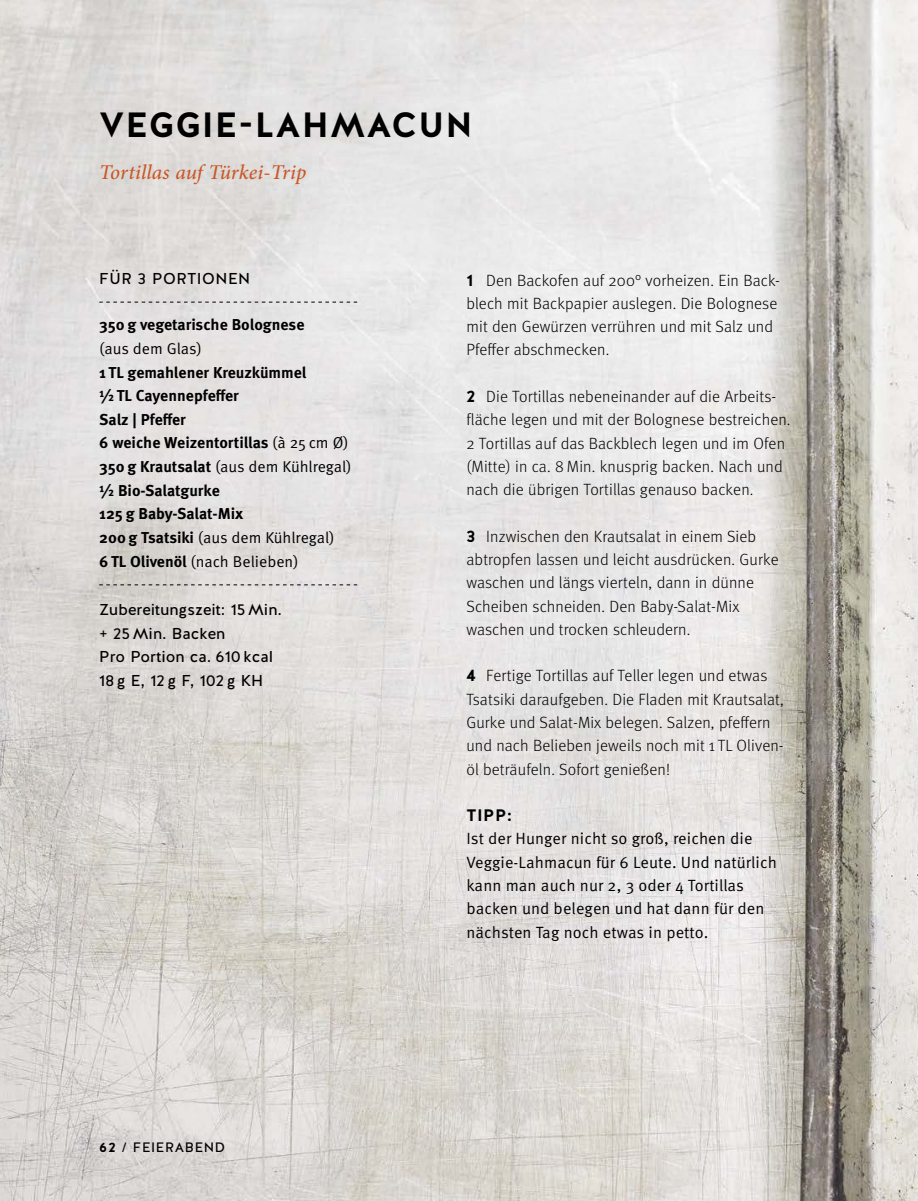
<style>
.page{position:relative;width:918px;height:1201px;background:#fff}
.page>*{position:absolute;margin:0;border:0;box-sizing:border-box;transform-origin:0 0}
.t1{font:700 35px "Halis GR";letter-spacing:.03em;color:#000}
.t2{font:italic 500 21px "Minion Pro";letter-spacing:.005em;color:#c95727}
.t3{font:700 16.62px "Halis GR";color:#000}
.t4{font:300 16.28px/23.3px "Meta OT";letter-spacing:.01em;color:#000}
.t5{font:16.28px/23.3px "Meta OT Norm";letter-spacing:.005em;color:#000}
.t6{font:700 15.75px/23.6px "Meta OT";color:#000}
.t7{font:15.75px/23.6px "Meta OT Norm";color:#000}
.t8{font:15.75px/23.6px "Halis GR";color:#000}
.t9{font:15.75px "Halis GR";letter-spacing:.03em;color:#000}
.t10{font:13.65px "Halis GR";letter-spacing:.05em;color:#000}
.s1{font-family:"Meta OT Norm";font-weight:400}
.s2{font-family:"Meta OT";font-weight:700}
.s3{font-weight:700}
.s4{font-family:"Halis GR";font-weight:700;font-size:16.62px}
</style>
<div class="page">
<img style="left:0;top:0;width:918px;height:1200px">
<svg style="left:99px;top:302px;width:258px;height:1px"></svg>
<svg style="left:99px;top:584px;width:258px;height:1px"></svg>
<h1 class="t1" style="left:99px;top:105px;width:375px">VEGGIE-LAHMACUN</h1>
<p class="t2" style="left:99px;top:164px;width:209px">Tortillas auf Türkei-Trip</p>
<p class="t9" style="left:99px;top:270px;width:153px">FÜR 3 PORTIONEN</p>
<p class="t6" style="left:99px;top:314px;width:207px">350 g vegetarische Bolognese</p>
<p class="t7" style="left:99px;top:338px;width:104px">(aus dem Glas)</p>
<p class="t6" style="left:99px;top:361px;width:251px">1 TL gemahlener Kreuzkümmel<br>½ TL Cayennepfeffer<br>Salz | Pfeffer<br>6 weiche Weizentortillas <span class="s1">(à 25 cm Ø)</span></p>
<p class="t7" style="left:99px;top:456px;width:254px"><span class="s2">350 g Krautsalat</span> (aus dem Kühlregal)</p>
<p class="t6" style="left:99px;top:479px;width:146px">½ Bio-Salatgurke<br>125 g Baby-Salat-Mix</p>
<p class="t7" style="left:99px;top:527px;width:237px"><span class="s2">200 g Tsatsiki</span> (aus dem Kühlregal)<br><span class="s2">6 TL Olivenöl</span> (nach Belieben)</p>
<p class="t8" style="left:99px;top:598px;width:184px">Zubereitungszeit: 15 Min. + 25 Min. Backen<br>Pro Portion ca. 610 kcal<br>18 g E, 12 g F, 102 g KH</p>
<p class="t10" style="left:99px;top:1139px;width:127px"><span class="s3">62</span> / FEIERABEND</p>
<p class="t4" style="left:466px;top:269px;width:315px"><span class="s4">1</span> Den Backofen auf 200° vorheizen. Ein Back&shy;blech mit Backpapier auslegen. Die Bolognese mit den Gewürzen verrühren und mit Salz und Pfeffer abschmecken.</p>
<p class="t4" style="left:466px;top:385px;width:326px"><span class="s4">2</span> Die Tortillas nebeneinander auf die Arbeits&shy;fläche legen und mit der Bolognese bestreichen.<br>2 Tortillas auf das Backblech legen und im Ofen (Mitte) in ca. 8 Min. knusprig backen. Nach und nach die übrigen Tortillas genauso backen.</p>
<p class="t4" style="left:466px;top:525px;width:314px"><span class="s4">3</span> Inzwischen den Krautsalat in einem Sieb abtropfen lassen und leicht ausdrücken. Gurke waschen und längs vierteln, dann in dünne Scheiben schneiden. Den Baby-Salat-Mix waschen und trocken schleudern.</p>
<p class="t4" style="left:466px;top:665px;width:319px"><span class="s4">4</span> Fertige Tortillas auf Teller legen und etwas Tsatsiki daraufgeben. Die Fladen mit Krautsalat, Gurke und Salat-Mix belegen. Salzen, pfeffern und nach Belieben jeweils noch mit 1 TL Oliven&shy;öl beträufeln. Sofort genießen!</p>
<p class="t3" style="left:466px;top:805px;width:47px">TIPP:</p>
<p class="t5" style="left:466px;top:828px;width:312px">Ist der Hunger nicht so groß, reichen die Veggie-Lahmacun für 6 Leute. Und natürlich kann man auch nur 2, 3 oder 4 Tortillas backen und belegen und hat dann für den nächsten Tag noch etwas in petto.</p>
</div>
